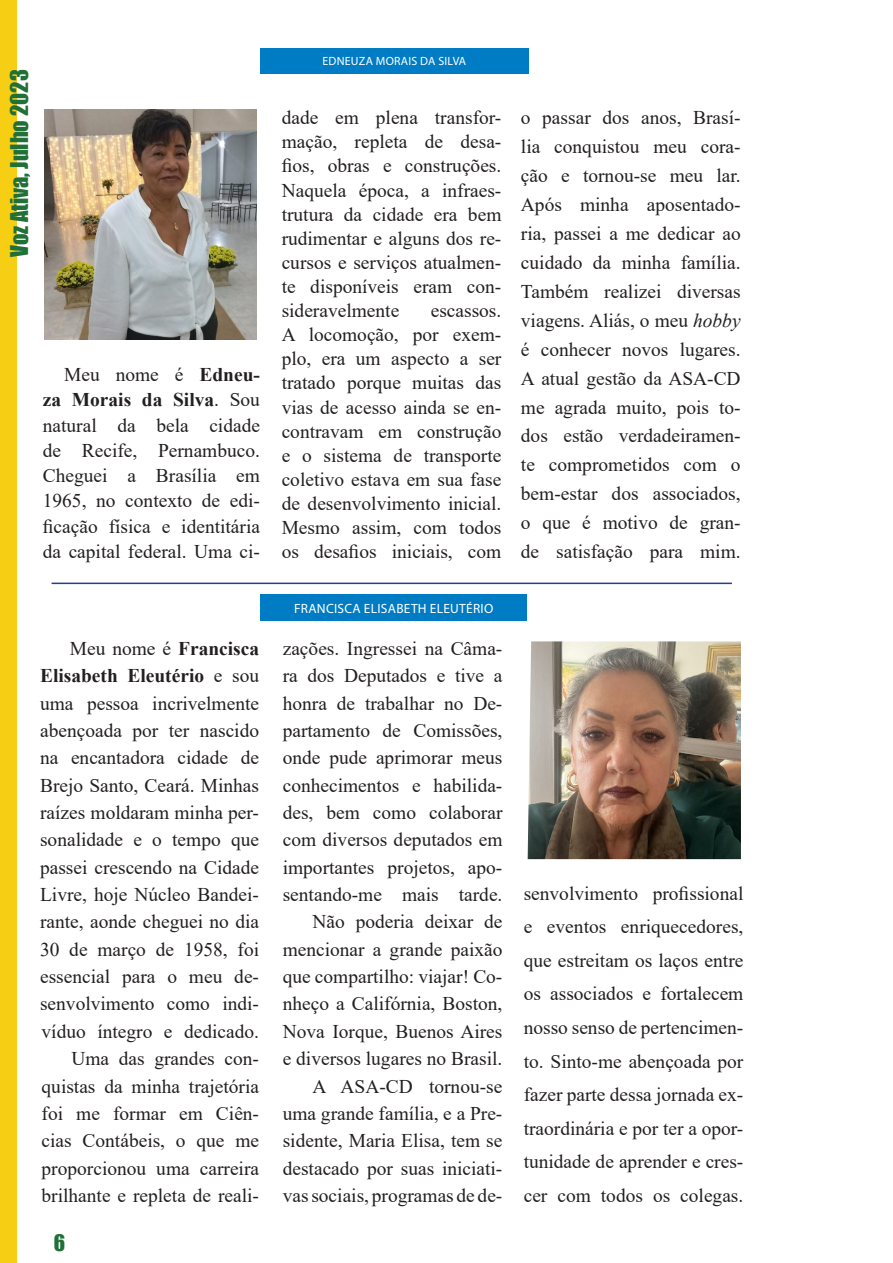
<style>
.page{position:relative;width:893px;height:1263px;background:#fff}
.page>*{position:absolute;margin:0;border:0;box-sizing:border-box;transform-origin:0 0}
.t1{font:22.5px "Impact";color:#207038}
.t2{font:21px "Impact";color:#217038}
.t3{font:19.5px/27.3px "Times New Roman";color:#231f20;text-align:justify}
.t4{font:13.5px "Myriad Pro";letter-spacing:.02em;color:#fff}
.t5{font:12px "Myriad Pro";letter-spacing:.02em;color:#fff}
.s1{font-weight:700}
.s2{font-style:italic}
</style>
<div class="page">
<div style="left:0;top:0;width:17px;height:1263px;background:#f6cf15"></div>
<div style="left:260px;top:595px;width:267px;height:26px;background:#007cc4"></div>
<img style="left:528px;top:641px;width:213px;height:218px">
<hr style="left:52px;top:583px;width:680px;height:1px;background:#253f8e">
<img style="left:45px;top:110px;width:212px;height:230px">
<div style="left:260px;top:48px;width:269px;height:26px;background:#007cc4"></div>
<p class="t1" style="left:2px;top:257px;width:189px;rotate:-90deg">Voz Ativa, Julho 2023</p>
<p class="t3" style="left:43px;top:361px;width:219px;line-height:25.3px;text-indent:21px">Meu nome é <span class="s1">Edneu&shy;za Morais da Silva</span>. Sou natural da bela cidade de Recife, Pernambuco.<br>Cheguei a Brasília em 1965, no contexto de edi&shy;ficação física e identitária da capital federal. Uma ci-</p>
<p class="t3" style="left:40px;top:634px;width:221px;text-indent:30px">Meu nome é <span class="s1">Francisca Elisabeth Eleutério</span> e sou uma pessoa incrivelmente abençoada por ter nascido na encantadora cidade de Brejo Santo, Ceará. Minhas raízes moldaram minha per&shy;sonalidade e o tempo que passei crescendo na Cidade Livre, hoje Núcleo Bandei&shy;rante, aonde cheguei no dia 30 de março de 1958, foi essencial para o meu de&shy;senvolvimento como indi&shy;víduo íntegro e dedicado.</p>
<p class="t3" style="left:42px;top:1044px;width:219px;text-indent:30px">Uma das grandes con&shy;quistas da minha trajetória foi me formar em Ciên&shy;cias Contábeis, o que me proporcionou uma carreira brilhante e repleta de reali-</p>
<p class="t2" style="left:54px;top:1226px;width:13px">6</p>
<p class="t5" style="left:322px;top:54px;width:145px">EDNEUZA MORAIS DA SILVA</p>
<p class="t3" style="left:282px;top:105px;width:221px;line-height:24.2px">dade em plena transfor&shy;mação, repleta de desa&shy;fios, obras e construções.<br>Naquela época, a infraes&shy;trutura da cidade era bem rudimentar e alguns dos re&shy;cursos e serviços atualmen&shy;te disponíveis eram con&shy;sideravelmente</p>
<p class="t3" style="left:282px;top:298px;width:221px;line-height:24.2px;text-indent:149px">escassos.<br>A locomoção, por exem&shy;plo, era um aspecto a ser tratado porque muitas das vias de acesso ainda se en&shy;contravam em construção e o sistema de transporte coletivo estava em sua fase de desenvolvimento inicial.<br>Mesmo assim, com todos os desafios iniciais, com</p>
<p class="t4" style="left:294px;top:600px;width:201px">FRANCISCA ELISABETH ELEUTÉRIO</p>
<p class="t3" style="left:283px;top:634px;width:221px">zações. Ingressei na Câma&shy;ra dos Deputados e tive a honra de trabalhar no De&shy;partamento de Comissões, onde pude aprimorar meus conhecimentos e habilida&shy;des, bem como colaborar com diversos deputados em importantes projetos, apo&shy;sentando-me mais tarde.</p>
<p class="t3" style="left:283px;top:908px;width:221px;text-indent:30px">Não poderia deixar de mencionar a grande paixão que compartilho: viajar! Co&shy;nheço a Califórnia, Boston, Nova Iorque, Buenos Aires e diversos lugares no Brasil.</p>
<p class="t3" style="left:283px;top:1072px;width:221px;text-indent:30px">A ASA-CD tornou-se uma grande família, e a Pre&shy;sidente, Maria Elisa, tem se destacado por suas iniciati&shy;vas sociais, programas de de-</p>
<p class="t3" style="left:521px;top:103px;width:221px;line-height:29px">o passar dos anos, Brasí&shy;lia conquistou meu cora&shy;ção e tornou-se meu lar.<br>Após minha aposentado&shy;ria, passei a me dedicar ao cuidado da minha família.<br>Também realizei diversas viagens. Aliás, o meu <span class="s2">hobby </span>é conhecer novos lugares.<br>A atual gestão da ASA-CD me agrada muito, pois to&shy;dos estão verdadeiramen&shy;te comprometidos com o bem-estar dos associados, o que é motivo de gran&shy;de satisfação para mim.</p>
<p class="t3" style="left:524px;top:876px;width:221px;line-height:33.6px">senvolvimento profissional e eventos enriquecedores, que estreitam os laços entre os associados e fortalecem nosso senso de pertencimen&shy;to. Sinto-me abençoada por fazer parte dessa jornada ex&shy;traordinária e por ter a opor&shy;tunidade de aprender e cres&shy;cer com todos os colegas.</p>
</div>
